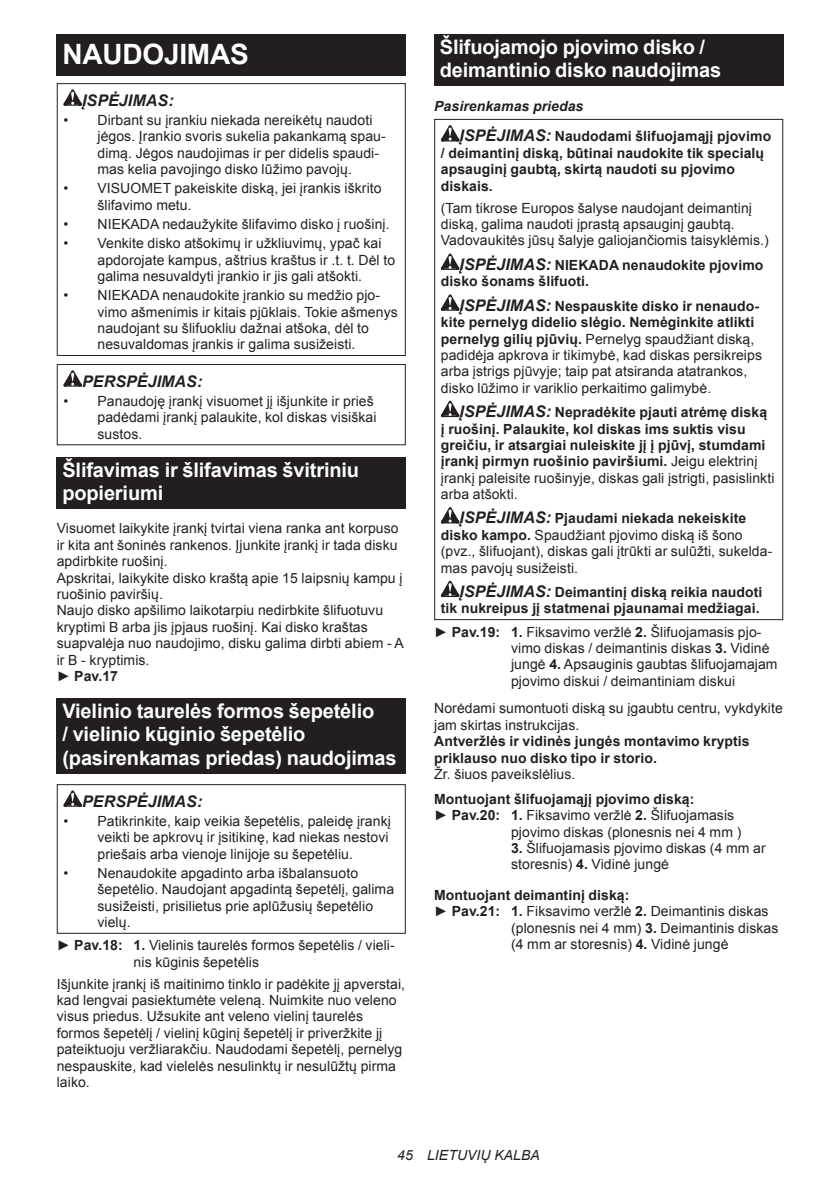
<style>
.page{position:relative;width:840px;height:1191px;background:#fff}
.page>*{position:absolute;margin:0;border:0;box-sizing:border-box;transform-origin:0 0}
.t1{font:700 28px "Arial";letter-spacing:-.01em;color:#fff}
.t2{font:700 20px/23.4px "Arial";letter-spacing:-.01em;color:#fff}
.t3{font:italic 700 16px "Arial";letter-spacing:.005em;color:#231f20}
.t4{font:14px/16.4px "Arial";letter-spacing:.005em;color:#231f20}
.t5{font:700 14px/16.4px "Arial";letter-spacing:.005em;color:#231f20}
.t6{font:italic 14px "Arial";letter-spacing:.005em;color:#231f20}
.s1{font-weight:700}
.s2{font-style:italic}
.s3{font-style:italic;font-size:16px}
.s4{font-weight:700;font-style:italic;font-size:16px}
.s5{font-weight:400}
</style>
<div class="page">
<div style="left:57px;top:34px;width:348px;height:41px;background:#231f20"></div>
<svg style="left:63px;top:89px;width:19px;height:17px"></svg>
<div style="left:57px;top:83px;width:348px;height:273px;border:1px solid #231f20"></div>
<svg style="left:63px;top:370px;width:19px;height:16px"></svg>
<div style="left:57px;top:364px;width:348px;height:81px;border:1px solid #231f20"></div>
<div style="left:57px;top:456px;width:348px;height:52px;background:#231f20"></div>
<div style="left:57px;top:698px;width:348px;height:75px;background:#231f20"></div>
<svg style="left:63px;top:790px;width:19px;height:16px"></svg>
<div style="left:57px;top:784px;width:348px;height:149px;border:1px solid #231f20"></div>
<div style="left:434px;top:34px;width:348px;height:52px;background:#231f20"></div>
<svg style="left:440px;top:125px;width:19px;height:16px"></svg>
<svg style="left:440px;top:253px;width:19px;height:17px"></svg>
<svg style="left:440px;top:294px;width:19px;height:17px"></svg>
<svg style="left:440px;top:401px;width:19px;height:16px"></svg>
<svg style="left:440px;top:507px;width:19px;height:16px"></svg>
<svg style="left:440px;top:580px;width:19px;height:17px"></svg>
<h1 class="t1" style="left:62px;top:35px;width:188px">NAUDOJIMAS</h1>
<p class="t3" style="left:82px;top:89px;width:93px">ĮSPĖJIMAS:</p>
<p class="t4" style="left:97px;top:112px;width:289px;text-indent:-34px">• Dirbant su įrankiu niekada nereikėtų naudoti jėgos. Įrankio svoris sukelia pakankamą spau&shy;dimą. Jėgos naudojimas ir per didelis spaudi&shy;mas kelia pavojingo disko lūžimo pavojų.</p>
<p class="t4" style="left:97px;top:180px;width:285px;text-indent:-34px">• VISUOMET pakeiskite diską, jei įrankis iškrito šlifavimo metu.</p>
<p class="t4" style="left:63px;top:216px;width:327px">• NIEKADA nedaužykite šlifavimo disko į ruošinį.</p>
<p class="t4" style="left:97px;top:235px;width:299px;text-indent:-34px">• Venkite disko atšokimų ir užkliuvimų, ypač kai apdorojate kampus, aštrius kraštus ir .t. t. Dėl to galima nesuvaldyti įrankio ir jis gali atšokti.</p>
<p class="t4" style="left:97px;top:287px;width:301px;text-indent:-34px">• NIEKADA nenaudokite įrankio su medžio pjo&shy;vimo ašmenimis ir kitais pjūklais. Tokie ašmenys naudojant su šlifuokliu dažnai atšoka, dėl to nesuvaldomas įrankis ir galima susižeisti.</p>
<p class="t3" style="left:82px;top:370px;width:122px">PERSPĖJIMAS:</p>
<p class="t4" style="left:97px;top:393px;width:280px;text-indent:-34px">• Panaudoję įrankį visuomet jį išjunkite ir prieš padėdami įrankį palaukite, kol diskas visiškai sustos.</p>
<h2 class="t2" style="left:62px;top:458px;width:298px">Šlifavimas ir šlifavimas švitriniu popieriumi</h2>
<p class="t4" style="left:57px;top:520px;width:348px">Visuomet laikykite įrankį tvirtai viena ranka ant korpuso ir kita ant šoninės rankenos. Įjunkite įrankį ir tada disku apdirbkite ruošinį.<br>Apskritai, laikykite disko kraštą apie 15 laipsnių kampu į ruošinio paviršių.<br>Naujo disko apšilimo laikotarpiu nedirbkite šlifuotuvu kryptimi B arba jis įpjaus ruošinį. Kai disko kraštas suapvalėja nuo naudojimo, disku galima dirbti abiem - A ir B - kryptimis.<br>► <span class="s1">Pav.17</span></p>
<h2 class="t2" style="left:62px;top:700px;width:335px">Vielinio taurelės formos šepetėlio<br>/ vielinio kūginio šepetėlio (pasirenkamas priedas) naudojimas</h2>
<p class="t3" style="left:82px;top:790px;width:122px">PERSPĖJIMAS:</p>
<p class="t4" style="left:97px;top:813px;width:295px;text-indent:-34px">• Patikrinkite, kaip veikia šepetėlis, paleidę įrankį veikti be apkrovų ir įsitikinę, kad niekas nestovi priešais arba vienoje linijoje su šepetėliu.</p>
<p class="t4" style="left:97px;top:865px;width:298px;text-indent:-34px">• Nenaudokite apgadinto arba išbalansuoto šepetėlio. Naudojant apgadintą šepetėlį, galima susižeisti, prisilietus prie aplūžusių šepetėlio vielų.</p>
<p class="t4" style="left:133px;top:937px;width:262px;text-indent:-77px">► <span class="s1">Pav.18: 1.</span> Vielinis taurelės formos šepetėlis / vieli&shy;nis kūginis šepetėlis</p>
<p class="t4" style="left:57px;top:975px;width:350px">Išjunkite įrankį iš maitinimo tinklo ir padėkite jį apverstai, kad lengvai pasiektumėte veleną. Nuimkite nuo veleno visus priedus. Užsukite ant veleno vielinį taurelės formos šepetėlį / vielinį kūginį šepetėlį ir priveržkite jį pateiktuoju veržliarakčiu. Naudodami šepetėlį, pernelyg nespauskite, kad vielelės nesulinktų ir nesulūžtų pirma laiko.</p>
<h2 class="t2" style="left:439px;top:36px;width:283px">Šlifuojamojo pjovimo disko / deimantinio disko naudojimas</h2>
<p class="t5" style="left:459px;top:91px;width:313px;line-height:30.6px;text-indent:-25px"><span class="s2">Pasirenkamas priedas<br></span><span class="s3">ĮSPĖJIMAS:</span> Naudodami šlifuojamąjį pjovimo</p>
<p class="t5" style="left:440px;top:145px;width:324px">/ deimantinį diską, būtinai naudokite tik specialų apsauginį gaubtą, skirtą naudoti su pjovimo diskais.</p>
<p class="t4" style="left:440px;top:200px;width:329px">(Tam tikrose Europos šalyse naudojant deimantinį diską, galima naudoti įprastą apsauginį gaubtą.<br>Vadovaukitės jūsų šalyje galiojančiomis taisyklėmis.)</p>
<p class="t5" style="left:440px;top:257px;width:324px;text-indent:19px"><span class="s3">ĮSPĖJIMAS:</span> NIEKADA nenaudokite pjovimo disko šonams šlifuoti.</p>
<p class="t4" style="left:440px;top:298px;width:322px;text-indent:19px"><span class="s4">ĮSPĖJIMAS:</span> <span class="s1">Nespauskite disko ir nenaudo&shy;kite pernelyg didelio slėgio. Nemėginkite atlikti pernelyg gilių pjūvių.</span> Pernelyg spaudžiant diską, padidėja apkrova ir tikimybė, kad diskas persikreips arba įstrigs pjūvyje; taip pat atsiranda atatrankos, disko lūžimo ir variklio perkaitimo galimybė.</p>
<p class="t5" style="left:440px;top:404px;width:335px;text-indent:19px"><span class="s3">ĮSPĖJIMAS:</span> Nepradėkite pjauti atrėmę diską į ruošinį. Palaukite, kol diskas ims suktis visu greičiu, ir atsargiai nuleiskite jį į pjūvį, stumdami įrankį pirmyn ruošinio paviršiumi. <span class="s5">Jeigu elektrinį įrankį paleisite ruošinyje, diskas gali įstrigti, pasislinkti arba atšokti.</span></p>
<p class="t4" style="left:440px;top:510px;width:333px;text-indent:19px"><span class="s4">ĮSPĖJIMAS:</span> <span class="s1">Pjaudami niekada nekeiskite disko kampo.</span> Spaudžiant pjovimo diską iš šono (pvz., šlifuojant), diskas gali įtrūkti ar sulūžti, sukelda&shy;mas pavojų susižeisti.</p>
<p class="t5" style="left:440px;top:584px;width:323px;text-align:right"><span class="s3">ĮSPĖJIMAS:</span> Deimantinį diską reikia naudoti tik nukreipus jį statmenai pjaunamai medžiagai.</p>
<p class="t4" style="left:510px;top:623px;width:268px;text-indent:-77px">► <span class="s1">Pav.19: 1.</span> Fiksavimo veržlė <span class="s1">2.</span> Šlifuojamasis pjo&shy;vimo diskas / deimantinis diskas <span class="s1">3.</span> Vidinė jungė <span class="s1">4.</span> Apsauginis gaubtas šlifuojamajam pjovimo diskui / deimantiniam diskui</p>
<p class="t4" style="left:434px;top:700px;width:350px">Norėdami sumontuoti diską su įgaubtu centru, vykdykite jam skirtas instrukcijas.</p>
<p class="t5" style="left:434px;top:733px;width:317px">Antveržlės ir vidinės jungės montavimo kryptis priklauso nuo disko tipo ir storio.</p>
<p class="t4" style="left:434px;top:766px;width:143px">Žr. šiuos paveikslėlius.</p>
<p class="t5" style="left:434px;top:791px;width:262px">Montuojant šlifuojamąjį pjovimo diską:</p>
<p class="t4" style="left:434px;top:807px;width:301px">► <span class="s1">Pav.20: 1.</span> Fiksavimo veržlė <span class="s1">2.</span> Šlifuojamasis</p>
<p class="t4" style="left:511px;top:823px;width:232px">pjovimo diskas (plonesnis nei 4 mm )</p>
<p class="t4" style="left:511px;top:840px;width:256px"><span class="s1">3.</span> Šlifuojamasis pjovimo diskas (4 mm ar storesnis) <span class="s1">4.</span> Vidinė jungė</p>
<p class="t5" style="left:434px;top:887px;width:197px">Montuojant deimantinį diską:</p>
<p class="t4" style="left:434px;top:903px;width:336px">► <span class="s1">Pav.21: 1.</span> Fiksavimo veržlė <span class="s1">2.</span> Deimantinis diskas</p>
<p class="t4" style="left:511px;top:919px;width:269px">(plonesnis nei 4 mm) <span class="s1">3.</span> Deimantinis diskas</p>
<p class="t4" style="left:511px;top:936px;width:219px">(4 mm ar storesnis) <span class="s1">4.</span> Vidinė jungė</p>
<p class="t6" style="left:397px;top:1146px;width:144px">45 LIETUVIŲ KALBA</p>
</div>
